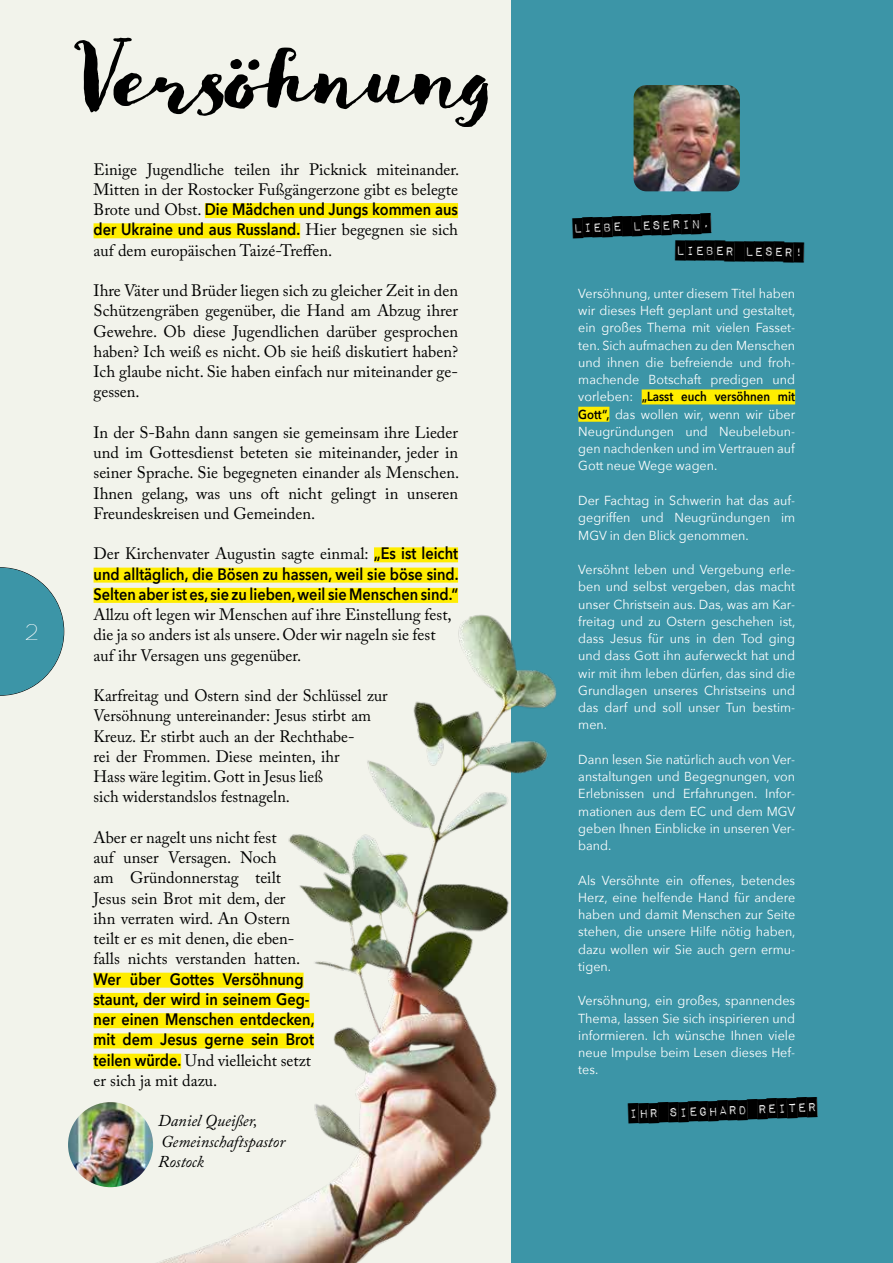
<style>
.page{position:relative;width:893px;height:1263px;background:#3c95a7}
.page>*{position:absolute;margin:0;border:0;box-sizing:border-box;transform-origin:0 0}
.t1{font:90px "Goodlife Brush";letter-spacing:.03em;color:#000}
.t2{font:200 30px "Avenir Next";color:#fff}
.t3{font:16.5px/20.2px "Adobe Caslon Pro";color:#000}
.t4{font:600 16.5px/20.2px "Avenir Next";color:#000;scale:.88 1}
.t5{font:16.5px "Impact Label";color:#000}
.t6{font:italic 16.5px/20.2px "Adobe Caslon Pro";color:#000}
.t7{font:13.05px/17.2px "Avenir Next";color:#fff;text-align:justify;scale:.96 1}
.s1{font-family:"Adobe Caslon Pro";font-weight:400}
.s2{font-family:"Avenir Next";font-weight:600}
.s3{font-weight:600;color:#000}
</style>
<div class="page">
<div style="left:0;top:0;width:510px;height:1263px;background:#f2f3eb"></div>
<div style="left:642px;top:389px;width:153px;height:15px;background:#ffed00"></div>
<div style="left:578px;top:407px;width:31px;height:15px;background:#ffed00"></div>
<svg style="left:629px;top:1099px;width:188px;height:23px"></svg>
<svg style="left:573px;top:216px;width:231px;height:45px"></svg>
<img style="left:634px;top:85px;width:106px;height:106px">
<svg style="left:0;top:567px;width:64px;height:129px"></svg>
<div style="left:205px;top:203px;width:253px;height:15px;background:#ffed00"></div>
<div style="left:94px;top:223px;width:206px;height:15px;background:#ffed00"></div>
<div style="left:374px;top:547px;width:84px;height:15px;background:#ffed00"></div>
<div style="left:94px;top:568px;width:364px;height:15px;background:#ffed00"></div>
<div style="left:94px;top:588px;width:364px;height:15px;background:#ffed00"></div>
<div style="left:94px;top:973px;width:210px;height:15px;background:#ffed00"></div>
<div style="left:94px;top:993px;width:216px;height:15px;background:#ffed00"></div>
<div style="left:94px;top:1013px;width:220px;height:15px;background:#ffed00"></div>
<div style="left:94px;top:1033px;width:220px;height:15px;background:#ffed00"></div>
<div style="left:94px;top:1054px;width:87px;height:15px;background:#ffed00"></div>
<img style="left:145px;top:600px;width:412px;height:663px">
<img style="left:68px;top:1102px;width:85px;height:85px;border-radius:43px">
<h2 class="t2" style="left:24px;top:604px;width:17px">2</h2>
<h1 class="t1" style="left:74px;top:20px;width:422px">Versöhnung</h1>
<p class="t3" style="left:94px;top:159px;width:367px">Einige Jugendliche teilen ihr Picknick miteinander.<br>Mitten in der Rostocker Fußgängerzone gibt es belegte</p>
<p class="t4" style="left:94px;top:199px;width:416px"><span class="s1">Brote und Obst.</span> Die Mädchen und Jungs kommen aus der Ukraine und aus Russland. <span class="s1">Hier begegnen sie sich</span></p>
<p class="t3" style="left:94px;top:240px;width:240px">auf dem europäischen Taizé-Treffen.</p>
<p class="t3" style="left:94px;top:280px;width:366px;text-align:justify">Ihre Väter und Brüder liegen sich zu gleicher Zeit in den Schützengräben gegenüber, die Hand am Abzug ihrer Gewehre. Ob diese Jugendlichen darüber gesprochen haben? Ich weiß es nicht. Ob sie heiß diskutiert haben?<br>Ich glaube nicht. Sie haben einfach nur miteinander ge&shy;gessen.</p>
<p class="t3" style="left:94px;top:422px;width:367px;text-align:justify">In der S-Bahn dann sangen sie gemeinsam ihre Lieder und im Gottesdienst beteten sie miteinander, jeder in seiner Sprache. Sie begegneten einander als Menschen.<br>Ihnen gelang, was uns oft nicht gelingt in unseren Freundeskreisen und Gemeinden.</p>
<p class="t3" style="left:94px;top:543px;width:366px">Der Kirchenvater Augustin sagte einmal: <span class="s2">„Es ist leicht</span></p>
<p class="t4" style="left:94px;top:563px;width:416px">und alltäglich, die Bösen zu hassen, weil sie böse sind.<br>Selten aber ist es, sie zu lieben, weil sie Menschen sind.“</p>
<p class="t3" style="left:94px;top:604px;width:360px">Allzu oft legen wir Menschen auf ihre Einstellung fest, die ja so anders ist als unsere. Oder wir nageln sie fest auf ihr Versagen uns gegenüber.</p>
<p class="t3" style="left:94px;top:685px;width:296px">Karfreitag und Ostern sind der Schlüssel zur Versöhnung untereinander: Jesus stirbt am Kreuz. Er stirbt auch an der Rechthabe-<br>rei der Frommen. Diese meinten, ihr<br>Hass wäre legitim. Gott in Jesus ließ<br>sich widerstandslos festnageln.</p>
<p class="t3" style="left:94px;top:827px;width:208px">Aber er nagelt uns nicht fest auf unser Versagen. Noch am Gründonnerstag teilt<br>Jesus sein Brot mit dem, der ihn verraten wird. An Ostern teilt er es mit denen, die eben&shy;falls nichts verstanden hatten.</p>
<p class="t4" style="left:94px;top:968px;width:253px">Wer über Gottes Versöhnung staunt, der wird in seinem Geg&shy;ner einen Menschen entdecken, mit dem Jesus gerne sein Brot</p>
<p class="t3" style="left:94px;top:1050px;width:219px"><span class="s2">teilen würde.</span> Und vielleicht setzt er sich ja mit dazu.</p>
<p class="t6" style="left:158px;top:1110px;width:129px">Daniel Queißer,<br>Gemeinschaftspastor<br>Rostock</p>
<p class="t5" style="left:573px;top:218px;width:139px;rotate:-2deg">liebe Leserin,</p>
<p class="t5" style="left:676px;top:240px;width:130px;rotate:1deg">lieber Leser!</p>
<p class="t7" style="left:578px;top:284px;width:228px">Versöhnung, unter diesem Titel haben wir dieses Heft geplant und gestaltet, ein großes Thema mit vielen Fasset&shy;ten. Sich aufmachen zu den Menschen und ihnen die befreiende und froh&shy;machende Botschaft predigen und vorleben: <span class="s3">„Lasst euch versöhnen mit Gott“,</span> das wollen wir, wenn wir über Neugründungen und Neubelebun&shy;gen nachdenken und im Vertrauen auf Gott neue Wege wagen.</p>
<p class="t7" style="left:578px;top:491px;width:227px">Der Fachtag in Schwerin hat das auf&shy;gegriffen und Neugründungen im MGV in den Blick genommen.</p>
<p class="t7" style="left:578px;top:560px;width:228px">Versöhnt leben und Vergebung erle&shy;ben und selbst vergeben, das macht unser Christsein aus. Das, was am Kar&shy;freitag und zu Ostern geschehen ist, dass Jesus für uns in den Tod ging und dass Gott ihn auferweckt hat und wir mit ihm leben dürfen, das sind die Grundlagen unseres Christseins und das darf und soll unser Tun bestim&shy;men.</p>
<p class="t7" style="left:578px;top:750px;width:228px">Dann lesen Sie natürlich auch von Ver&shy;anstaltungen und Begegnungen, von Erlebnissen und Erfahrungen. Infor&shy;mationen aus dem EC und dem MGV geben Ihnen Einblicke in unseren Ver&shy;band.</p>
<p class="t7" style="left:578px;top:871px;width:228px">Als Versöhnte ein offenes, betendes Herz, eine helfende Hand für andere haben und damit Menschen zur Seite stehen, die unsere Hilfe nötig haben, dazu wollen wir Sie auch gern ermu&shy;tigen.</p>
<p class="t7" style="left:578px;top:991px;width:227px">Versöhnung, ein großes, spannendes Thema, lassen Sie sich inspirieren und informieren. Ich wünsche Ihnen viele neue Impulse beim Lesen dieses Hef&shy;tes.</p>
<p class="t5" style="left:628px;top:1103px;width:190px;rotate:-2deg">Ihr Sieghard Reiter</p>
</div>
